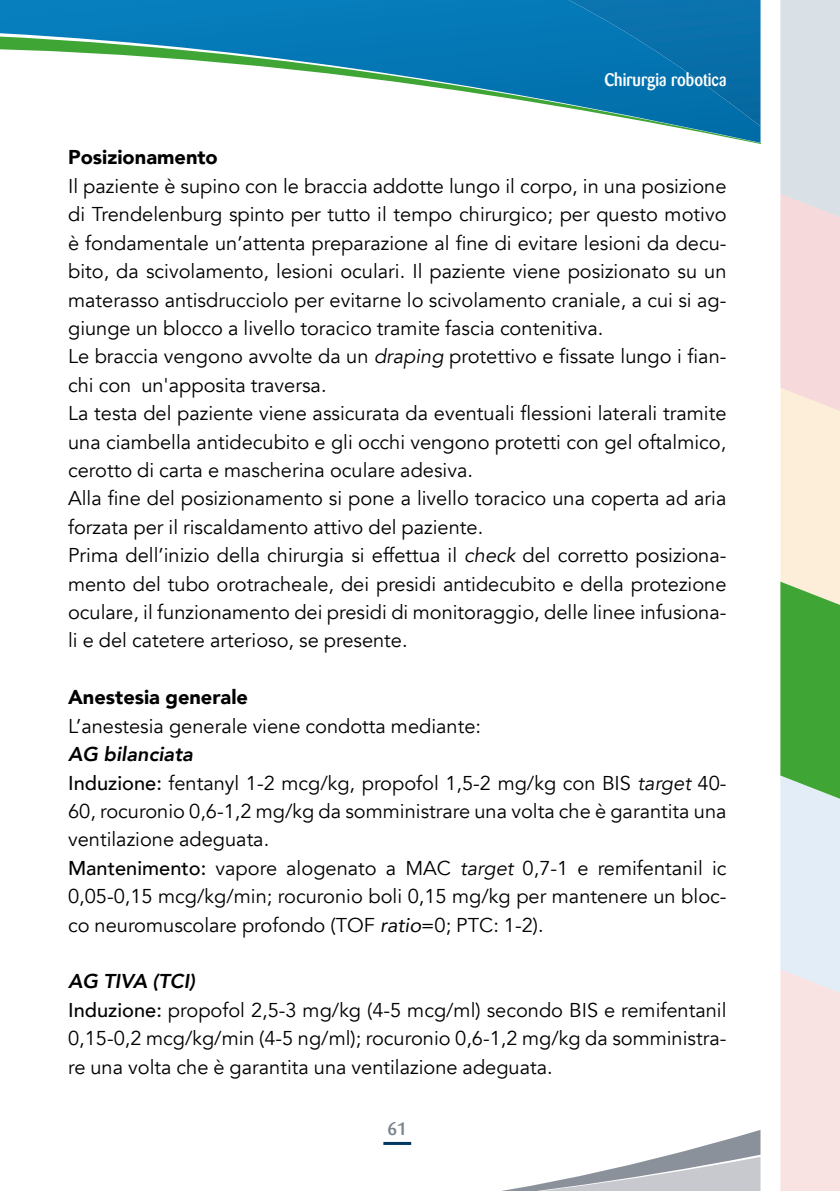
<style>
.page{position:relative;width:840px;height:1191px;background:#fff}
.page>*{position:absolute;margin:0;border:0;box-sizing:border-box;transform-origin:0 0}
.t1{font:20px/28.4px "Avenir";color:#000}
.t2{font:900 20px "Avenir";color:#000}
.t3{font:500 18px "Barmeno";color:#fff;scale:.9 1}
.t4{font:500 18px "Barmeno";color:#7a838c}
.s1{font-style:italic}
.s2{font-weight:800;font-style:italic}
.s3{font-weight:500}
</style>
<div class="page">
<svg style="left:384px;top:1130px;width:376px;height:61px"></svg>
<hr style="left:383px;top:1142px;width:28px;height:3px;background:#003761">
<svg style="left:0;top:0;width:760px;height:143px"></svg>
<img style="left:568px;top:0;width:192px;height:126px">
<svg style="left:780px;top:0;width:59px;height:1191px;background:#d1dac7"></svg>
<p class="t3" style="left:604px;top:69px;width:137px">Chirurgia robotica</p>
<p class="t2" style="left:68px;top:140px;width:151px">Posizionamento</p>
<p class="t1" style="left:68px;top:172px;width:659px">Il paziente è supino con le braccia addotte lungo il corpo, in una posizione di Trendelenburg spinto per tutto il tempo chirurgico; per questo motivo è fondamentale un’attenta preparazione al fine di evitare lesioni da decu&shy;bito, da scivolamento, lesioni oculari. Il paziente viene posizionato su un materasso antisdrucciolo per evitarne lo scivolamento craniale, a cui si ag&shy;giunge un blocco a livello toracico tramite fascia contenitiva.<br>Le braccia vengono avvolte da un <span class="s1">draping</span> protettivo e fissate lungo i fian&shy;chi con un'apposita traversa.<br>La testa del paziente viene assicurata da eventuali flessioni laterali tramite una ciambella antidecubito e gli occhi vengono protetti con gel oftalmico, cerotto di carta e mascherina oculare adesiva.<br>Alla fine del posizionamento si pone a livello toracico una coperta ad aria forzata per il riscaldamento attivo del paziente.<br>Prima dell’inizio della chirurgia si effettua il <span class="s1">check</span> del corretto posiziona&shy;mento del tubo orotracheale, dei presidi antidecubito e della protezione oculare, il funzionamento dei presidi di monitoraggio, delle linee infusiona&shy;li e del catetere arterioso, se presente.</p>
<p class="t2" style="left:68px;top:680px;width:181px">Anestesia generale</p>
<p class="t1" style="left:68px;top:712px;width:414px">L’anestesia generale viene condotta mediante:</p>
<p class="t1" style="left:68px;top:740px;width:659px"><span class="s2">AG bilanciata<br></span><span class="s3">Induzione:</span> fentanyl 1-2 mcg/kg, propofol 1,5-2 mg/kg con BIS <span class="s1">target</span> 40- 60, rocuronio 0,6-1,2 mg/kg da somministrare una volta che è garantita una ventilazione adeguata.<br><span class="s3">Mantenimento:</span> vapore alogenato a MAC <span class="s1">target</span> 0,7-1 e remifentanil ic 0,05-0,15 mcg/kg/min; rocuronio boli 0,15 mg/kg per mantenere un bloc&shy;co neuromuscolare profondo (TOF <span class="s1">ratio</span>=0; PTC: 1-2).</p>
<p class="t1" style="left:68px;top:967px;width:659px"><span class="s2">AG TIVA (TCI)<br></span><span class="s3">Induzione:</span> propofol 2,5-3 mg/kg (4-5 mcg/ml) secondo BIS e remifentanil 0,15-0,2 mcg/kg/min (4-5 ng/ml); rocuronio 0,6-1,2 mg/kg da somministra&shy;re una volta che è garantita una ventilazione adeguata.</p>
<p class="t4" style="left:387px;top:1118px;width:21px">61</p>
</div>
